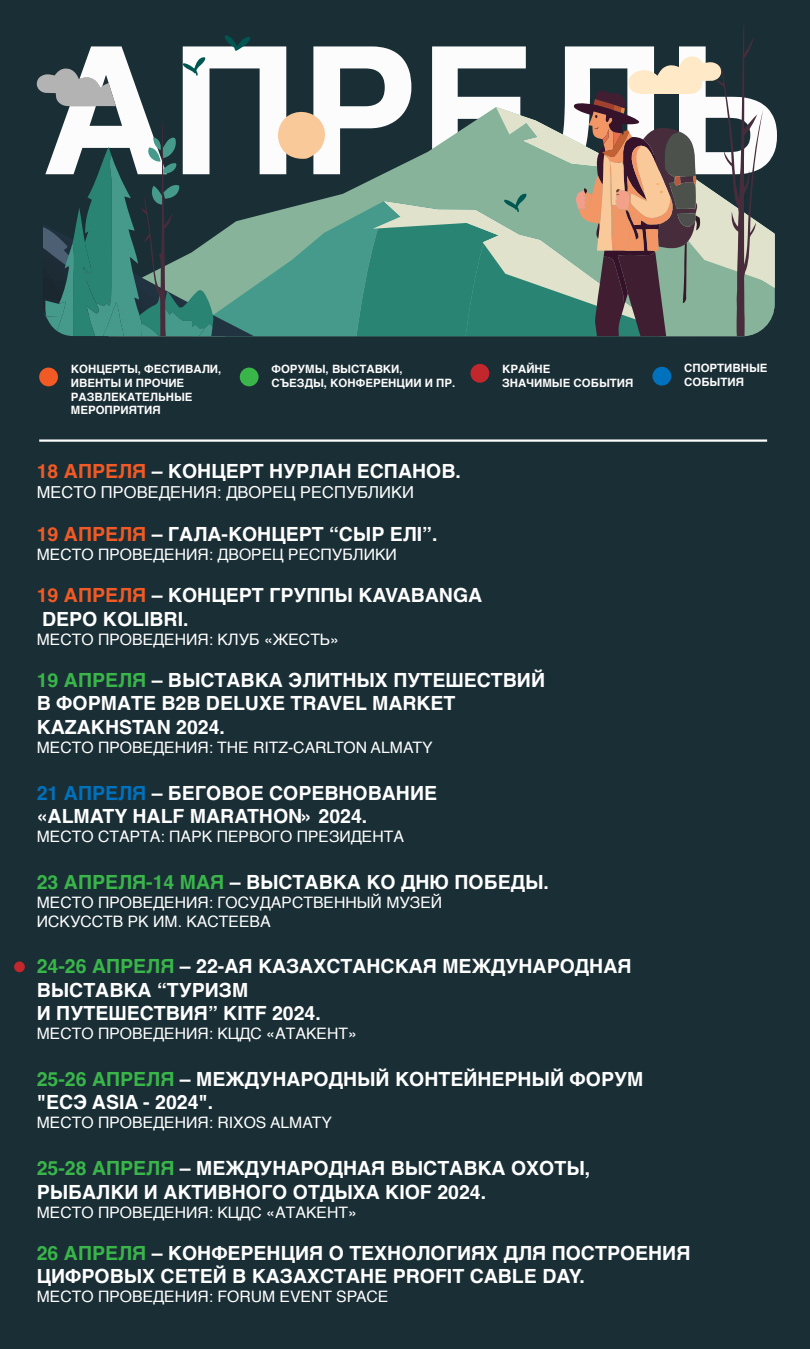
<style>
.page{position:relative;width:810px;height:1349px;background:#fff}
.page>*{position:absolute;margin:0;border:0;box-sizing:border-box;transform-origin:0 0}
.t1{font:700 19.5px/23.4px "Helvetica";color:#fff}
.t2{font:16.5px "Helvetica";color:#fff}
.t3{font:15.75px/18.9px "Helvetica";color:#fff}
.t4{font:700 11.48px/13.8px "Helvetica";color:#fcfcfc}
.s1{color:#f15a24}
.s2{color:#39b54a}
.s3{color:#0071bc}
</style>
<div class="page">
<div style="left:0;top:0;width:810px;height:1348px;background:#1a2e35"></div>
<div style="left:39px;top:367px;width:19px;height:19px;background:#f15a24;border-radius:50%"></div>
<div style="left:470px;top:364px;width:19px;height:18px;background:#c1272d;border-radius:50%"></div>
<div style="left:240px;top:367px;width:19px;height:19px;background:#39b54a;border-radius:50%"></div>
<div style="left:652px;top:367px;width:19px;height:18px;background:#0071bc;border-radius:50%"></div>
<hr style="left:39px;top:439px;width:728px;height:2px;background:#fcfcfc">
<svg style="left:37px;top:24px;width:740px;height:312px"></svg>
<div style="left:14px;top:961px;width:11px;height:11px;background:#c1272d;border-radius:50%"></div>
<p class="t4" style="left:71px;top:363px;width:152px">КОНЦЕРТЫ, ФЕСТИВАЛИ,<br>ИВЕНТЫ И ПРОЧИЕ<br>РАЗВЛЕКАТЕЛЬНЫЕ<br>МЕРОПРИЯТИЯ</p>
<p class="t4" style="left:502px;top:363px;width:133px">КРАЙНЕ<br>ЗНАЧИМЫЕ СОБЫТИЯ</p>
<p class="t4" style="left:271px;top:363px;width:185px">ФОРУМЫ, ВЫСТАВКИ,<br>СЪЕЗДЫ, КОНФЕРЕНЦИИ И ПР.</p>
<p class="t4" style="left:684px;top:362px;width:85px">СПОРТИВНЫЕ<br>СОБЫТИЯ</p>
<p class="t1" style="left:37px;top:461px;width:426px"><span class="s1">18 АПРЕЛЯ</span> – КОНЦЕРТ НУРЛАН ЕСПАНОВ.</p>
<p class="t2" style="left:37px;top:479px;width:379px">МЕСТО ПРОВЕДЕНИЯ: ДВОРЕЦ РЕСПУБЛИКИ</p>
<p class="t1" style="left:37px;top:524px;width:402px"><span class="s1">19 АПРЕЛЯ</span> – ГАЛА-КОНЦЕРТ “СЫР ЕЛІ”.</p>
<p class="t3" style="left:37px;top:545px;width:362px">МЕСТО ПРОВЕДЕНИЯ: ДВОРЕЦ РЕСПУБЛИКИ</p>
<p class="t1" style="left:37px;top:586px;width:447px"><span class="s1">19 АПРЕЛЯ</span> – КОНЦЕРТ ГРУППЫ KAVABANGA<br>DEPO KOLIBRI.</p>
<p class="t3" style="left:37px;top:630px;width:304px">МЕСТО ПРОВЕДЕНИЯ: КЛУБ «ЖЕСТЬ»</p>
<p class="t1" style="left:37px;top:670px;width:510px"><span class="s2">19 АПРЕЛЯ</span> – ВЫСТАВКА ЭЛИТНЫХ ПУТЕШЕСТВИЙ<br>В ФОРМАТЕ В2В DELUXE TRAVEL MARKET<br>KAZAKHSTAN 2024.</p>
<p class="t3" style="left:37px;top:738px;width:397px">МЕСТО ПРОВЕДЕНИЯ: THE RITZ-CARLTON ALMATY</p>
<p class="t1" style="left:37px;top:783px;width:402px"><span class="s3">21 АПРЕЛЯ</span> – БЕГОВОЕ СОРЕВНОВАНИЕ «ALMATY HALF MARATHON» 2024.</p>
<p class="t3" style="left:37px;top:827px;width:369px">МЕСТО СТАРТА: ПАРК ПЕРВОГО ПРЕЗИДЕНТА</p>
<p class="t1" style="left:37px;top:872px;width:514px"><span class="s2">23 АПРЕЛЯ-14 МАЯ</span> – ВЫСТАВКА КО ДНЮ ПОБЕДЫ.</p>
<p class="t3" style="left:37px;top:893px;width:407px">МЕСТО ПРОВЕДЕНИЯ: ГОСУДАРСТВЕННЫЙ МУЗЕЙ<br>ИСКУССТВ РК ИМ. КАСТЕЕВА</p>
<p class="t1" style="left:37px;top:957px;width:596px"><span class="s2">24-26 АПРЕЛЯ</span> – 22-АЯ КАЗАХСТАНСКАЯ МЕЖДУНАРОДНАЯ<br>ВЫСТАВКА “ТУРИЗМ<br>И ПУТЕШЕСТВИЯ” KITF 2024.</p>
<p class="t3" style="left:37px;top:1024px;width:322px">МЕСТО ПРОВЕДЕНИЯ: КЦДС «АТАКЕНТ»</p>
<p class="t1" style="left:37px;top:1069px;width:608px"><span class="s2">25-26 АПРЕЛЯ</span> – МЕЖДУНАРОДНЫЙ КОНТЕЙНЕРНЫЙ ФОРУМ "ЕСЭ ASIA - 2024".</p>
<p class="t3" style="left:37px;top:1113px;width:297px">МЕСТО ПРОВЕДЕНИЯ: RIXOS ALMATY</p>
<p class="t1" style="left:37px;top:1158px;width:555px"><span class="s2">25-28 АПРЕЛЯ</span> – МЕЖДУНАРОДНАЯ ВЫСТАВКА ОХОТЫ,<br>РЫБАЛКИ И АКТИВНОГО ОТДЫХА KIOF 2024.</p>
<p class="t3" style="left:37px;top:1202px;width:322px">МЕСТО ПРОВЕДЕНИЯ: КЦДС «АТАКЕНТ»</p>
<p class="t1" style="left:37px;top:1243px;width:655px"><span class="s2">26 АПРЕЛЯ</span> – КОНФЕРЕНЦИЯ О ТЕХНОЛОГИЯХ ДЛЯ ПОСТРОЕНИЯ<br>ЦИФРОВЫХ СЕТЕЙ В КАЗАХСТАНЕ PROFIT CABLE DAY.</p>
<p class="t3" style="left:37px;top:1287px;width:353px">МЕСТО ПРОВЕДЕНИЯ: FORUM EVENT SPACE</p>
</div>
